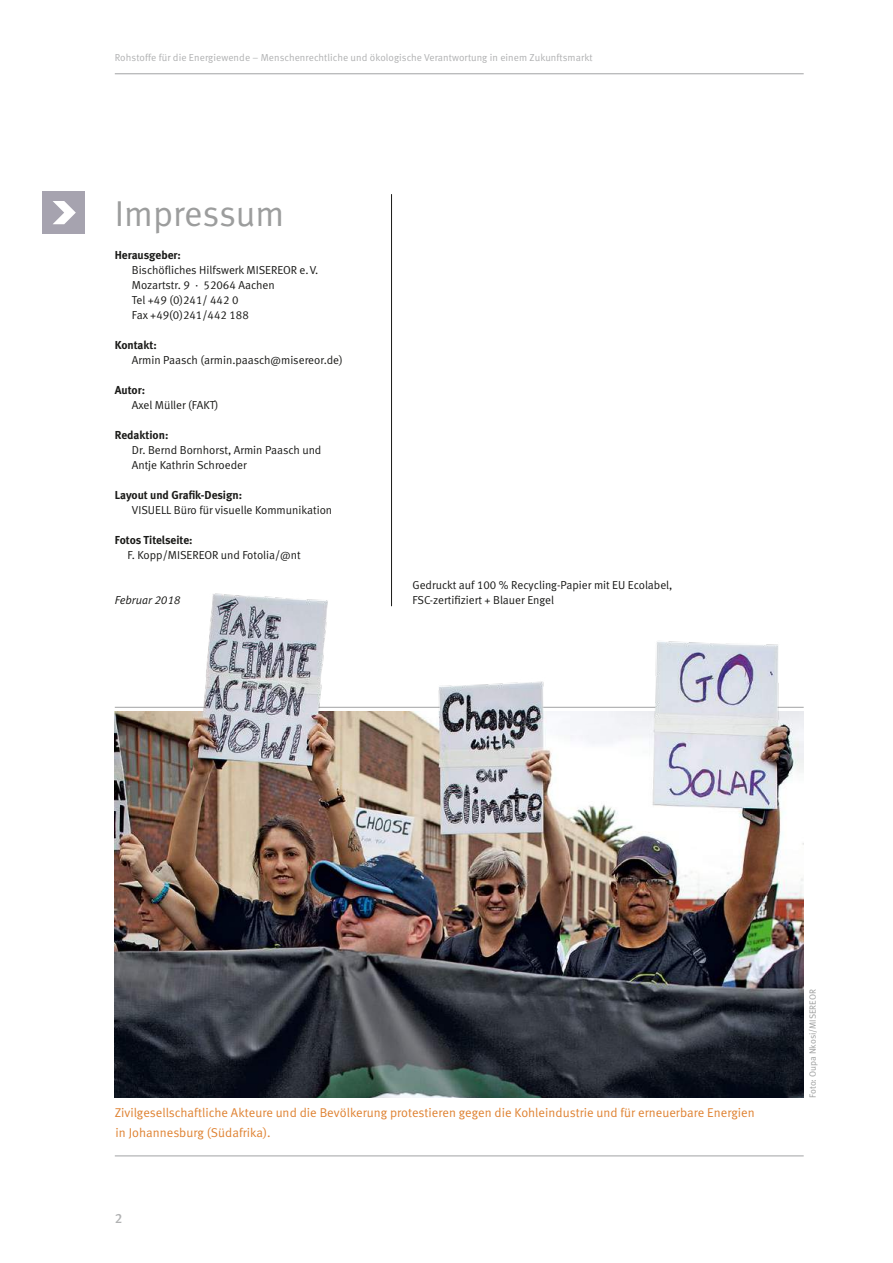
<style>
.page{position:relative;width:893px;height:1263px;background:#fff}
.page>*{position:absolute;margin:0;border:0;box-sizing:border-box;transform-origin:0 0}
.t1{font:36px "Meta Normal LF";color:#9c9d9d}
.t2{font:13.5px "Meta Medium LF";color:#b1b2b3}
.t3{font:12.75px/19.5px "Meta Normal LF";letter-spacing:.005em;color:#df8232}
.t4{font:11.55px/15px "Meta Normal LF";color:#1a1a18}
.t5{font:11.55px "Meta Bold LF";color:#1a1a18}
.t6{font:italic 11.55px "Meta Normal LF";color:#1a1a18}
.t7{font:10.2px "Meta Normal LF";letter-spacing:.01em;color:#b1b2b3}
.t8{font:9px "Meta Normal LF";color:#9c9d9d}
</style>
<div class="page">
<hr style="left:115px;top:73px;width:689px;height:1px;background:#b1b2b3">
<div style="left:43px;top:191px;width:42px;height:43px;background:#a6a3af"></div>
<svg style="left:53px;top:201px;width:23px;height:23px"></svg>
<img style="left:115px;top:725px;width:689px;height:373px">
<hr style="left:115px;top:1155px;width:689px;height:1px;background:#b1b2b3">
<img style="left:115px;top:593px;width:689px;height:132px">
<hr style="left:391px;top:194px;width:1px;height:412px;background:#1a1a18">
<p class="t7" style="left:115px;top:52px;width:479px">Rohstoffe für die Energiewende – Menschenrechtliche und ökologische Verantwortung in einem Zukunftsmarkt</p>
<h1 class="t1" style="left:115px;top:192px;width:171px">Impressum</h1>
<p class="t5" style="left:115px;top:248px;width:68px">Herausgeber:</p>
<p class="t4" style="left:132px;top:262px;width:188px">Bischöfliches Hilfswerk MISEREOR e.V.<br>Mozartstr. 9 · 52064 Aachen<br>Tel +49 (0)241/ 442 0<br>Fax +49(0)241/442 188</p>
<p class="t5" style="left:115px;top:338px;width:44px">Kontakt:</p>
<p class="t4" style="left:132px;top:352px;width:212px">Armin Paasch (armin.paasch@misereor.de)</p>
<p class="t5" style="left:115px;top:383px;width:32px">Autor:</p>
<p class="t4" style="left:132px;top:397px;width:88px">Axel Müller (FAKT)</p>
<p class="t5" style="left:115px;top:428px;width:55px">Redaktion:</p>
<p class="t4" style="left:132px;top:442px;width:191px">Dr. Bernd Bornhorst, Armin Paasch und<br>Antje Kathrin Schroeder</p>
<p class="t5" style="left:115px;top:488px;width:129px">Layout und Grafik-Design:</p>
<p class="t4" style="left:132px;top:502px;width:202px">VISUELL Büro für visuelle Kommunikation</p>
<p class="t5" style="left:115px;top:533px;width:79px">Fotos Titelseite:</p>
<p class="t4" style="left:128px;top:547px;width:175px">F. Kopp/MISEREOR und Fotolia/@nt</p>
<p class="t6" style="left:115px;top:593px;width:67px">Februar 2018</p>
<p class="t4" style="left:412px;top:578px;width:262px">Gedruckt auf 100 % Recycling-Papier mit EU Ecolabel,<br>FSC-zertifiziert + Blauer Engel</p>
<p class="t3" style="left:115px;top:1103px;width:641px">Zivilgesellschaftliche Akteure und die Bevölkerung protestieren gegen die Kohleindustrie und für erneuerbare Energien in Johannesburg (Südafrika).</p>
<p class="t2" style="left:115px;top:1210px;width:9px">2</p>
<p class="t8" style="left:808px;top:1098px;width:110px;rotate:-90deg">Foto: Oupa Nkosi/MISEREOR</p>
</div>
